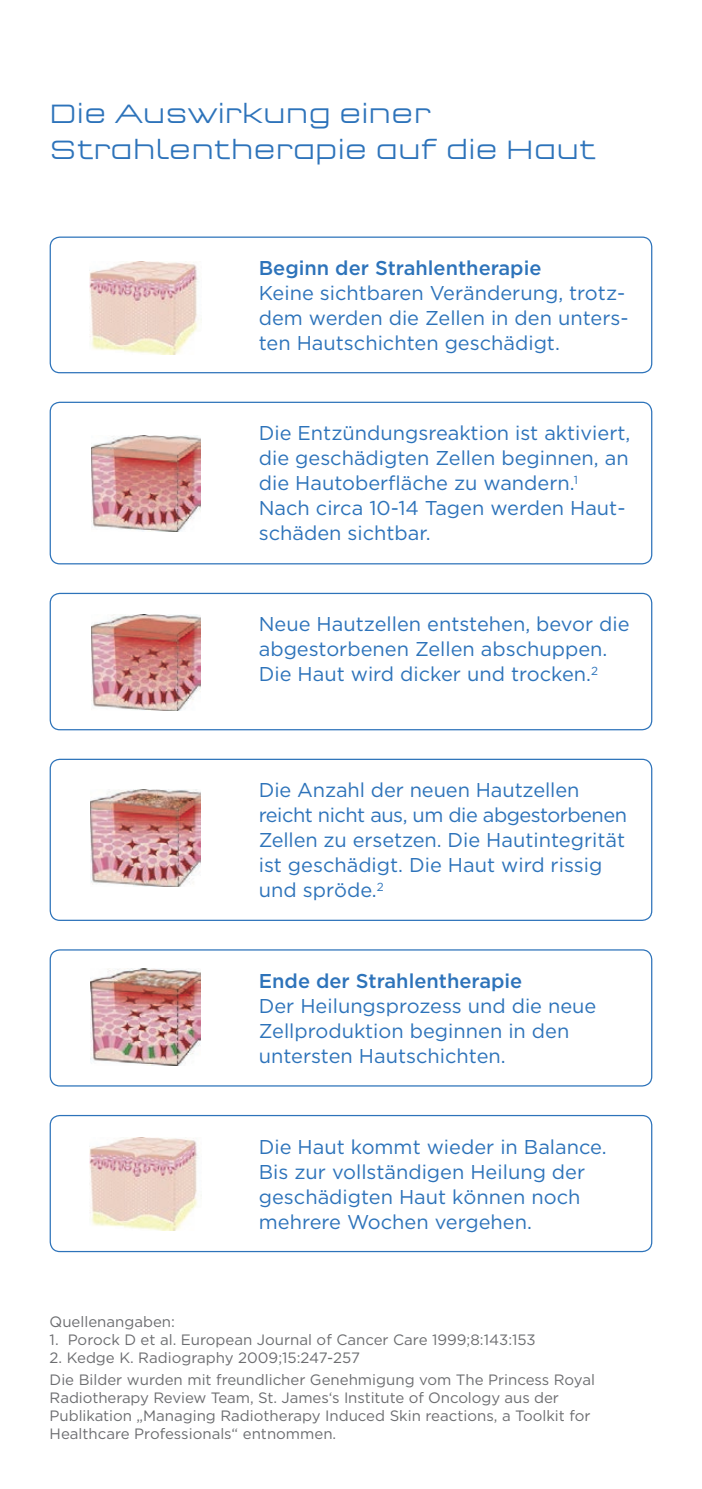
<style>
.page{position:relative;width:702px;height:1489px;background:#fff}
.page>*{position:absolute;margin:0;border:0;box-sizing:border-box;transform-origin:0 0}
.t1{font:300 27.5px/36.2px "Q Type Pro Semi Extd";color:#2d73ba}
.t2{font:20px/25px "Gotham";color:#2d73ba}
.t3{font:500 20px "Gotham";color:#2d73ba}
.t4{font:15px/18px "Gotham";color:#6c6d70}
</style>
<div class="page">
<div style="left:50px;top:401px;width:602px;height:163px;border:1px solid #2d73ba;border-radius:10px"></div>
<img style="left:91px;top:435px;width:109px;height:96px">
<div style="left:50px;top:592px;width:602px;height:138px;border:1px solid #2d73ba;border-radius:10px"></div>
<img style="left:91px;top:614px;width:109px;height:96px">
<div style="left:50px;top:758px;width:602px;height:162px;border:1px solid #2d73ba;border-radius:10px"></div>
<img style="left:91px;top:789px;width:109px;height:97px">
<div style="left:50px;top:949px;width:602px;height:137px;border:1px solid #2d73ba;border-radius:10px"></div>
<img style="left:90px;top:968px;width:111px;height:97px">
<div style="left:50px;top:1114px;width:602px;height:138px;border:1px solid #2d73ba;border-radius:10px"></div>
<img style="left:89px;top:1137px;width:109px;height:92px">
<div style="left:50px;top:236px;width:602px;height:137px;border:1px solid #2d73ba;border-radius:10px"></div>
<img style="left:90px;top:262px;width:108px;height:92px">
<h1 class="t1" style="left:50px;top:95px;width:547px">Die Auswirkung einer<br>Strahlentherapie auf die Haut</h1>
<p class="t3" style="left:259px;top:257px;width:284px">Beginn der Strahlentherapie</p>
<p class="t2" style="left:259px;top:280px;width:371px">Keine sichtbaren Veränderung, trotz&shy;dem werden die Zellen in den unters&shy;ten Hautschichten geschädigt.</p>
<p class="t2" style="left:259px;top:420px;width:373px">Die Entzündungsreaktion ist aktiviert, die geschädigten Zellen beginnen, an die Hautoberfläche zu wandern.<sup>1<br></sup>Nach circa 10-14 Tagen werden Haut&shy;schäden sichtbar.</p>
<p class="t2" style="left:259px;top:611px;width:372px">Neue Hautzellen entstehen, bevor die abgestorbenen Zellen abschuppen.<br>Die Haut wird dicker und trocken.<sup>2</sup></p>
<p class="t2" style="left:259px;top:777px;width:370px">Die Anzahl der neuen Hautzellen reicht nicht aus, um die abgestorbenen<br>Zellen zu ersetzen. Die Hautintegrität ist geschädigt. Die Haut wird rissig und spröde.<sup>2</sup></p>
<p class="t3" style="left:259px;top:969px;width:265px">Ende der Strahlentherapie</p>
<p class="t2" style="left:259px;top:992px;width:339px">Der Heilungsprozess und die neue<br>Zellproduktion beginnen in den untersten Hautschichten.</p>
<p class="t2" style="left:259px;top:1133px;width:349px">Die Haut kommt wieder in Balance.<br>Bis zur vollständigen Heilung der geschädigten Haut können noch mehrere Wochen vergehen.</p>
<p class="t4" style="left:50px;top:1312px;width:127px">Quellenangaben:</p>
<p class="t4" style="left:50px;top:1330px;width:487px">1. Porock D et al. European Journal of Cancer Care 1999;8:143:153</p>
<p class="t4" style="left:50px;top:1345px;width:547px;line-height:22.5px">2. Kedge K. Radiography 2009;15:247-257<br>Die Bilder wurden mit freundlicher Genehmigung vom The Princess Royal</p>
<p class="t4" style="left:50px;top:1388px;width:542px">Radiotherapy Review Team, St. James‘s Institute of Oncology aus der<br>Publikation „Managing Radiotherapy Induced Skin reactions, a Toolkit for<br>Healthcare Professionals“ entnommen.</p>
</div>
